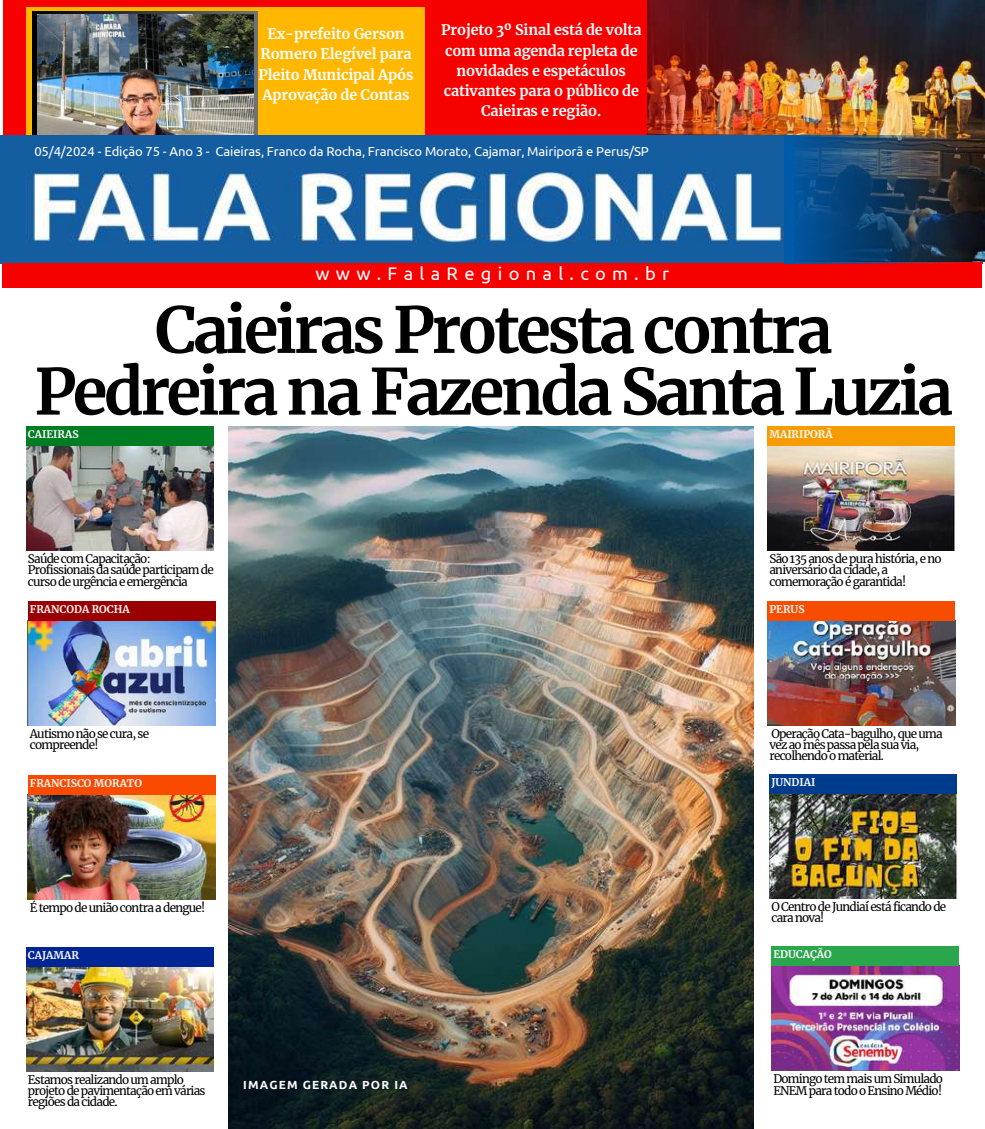
<style>
.page{position:relative;width:985px;height:1129px;background:#fff}
.page>*{position:absolute;margin:0;border:0;box-sizing:border-box;transform-origin:0 0}
.t1{font:700 63.35px/61.8px "Merriweather";letter-spacing:-.055em;color:#000;text-align:center}
.t2{font:18.2px "Ubuntu";letter-spacing:.345em;color:#fff}
.t3{font:700 14.35px/20.1px "Merriweather";letter-spacing:-.01em;color:#fff;text-align:center}
.t4{font:13.12px "Ubuntu";letter-spacing:-.01em;color:#fff}
.t5{font:11.72px/11.2px "Merriweather";letter-spacing:-.065em;color:#000}
.t6{font:700 11.72px "Ubuntu";letter-spacing:.095em;color:#fcfafa}
.t7{font:700 10.5px "Merriweather";color:#fcfafa}
</style>
<div class="page">
<div style="left:4px;top:0;width:978px;height:263px;background:#f70000"></div>
<div style="left:26px;top:8px;width:399px;height:164px;background:#ffb700"></div>
<div style="left:32px;top:11px;width:225px;height:166px;background:linear-gradient(to right,#000,#717171)"></div>
<img style="left:38px;top:15px;width:215px;height:121px">
<img style="left:643px;top:0;width:338px;height:136px">
<img style="left:0;top:136px;width:784px;height:127px">
<div style="left:2px;top:263px;width:979px;height:25px;background:#f70000"></div>
<img style="left:784px;top:136px;width:200px;height:127px">
<img style="left:26px;top:446px;width:188px;height:105px">
<div style="left:26px;top:426px;width:187px;height:20px;background:#007c23"></div>
<img style="left:228px;top:426px;width:525px;height:702px">
<img style="left:28px;top:620px;width:188px;height:105px">
<div style="left:28px;top:601px;width:187px;height:19px;background:#9b0000"></div>
<img style="left:28px;top:795px;width:188px;height:105px">
<div style="left:28px;top:775px;width:187px;height:20px;background:#f94a00"></div>
<img style="left:26px;top:966px;width:188px;height:105px">
<div style="left:26px;top:947px;width:187px;height:19px;background:#002695"></div>
<img style="left:767px;top:446px;width:187px;height:105px">
<div style="left:767px;top:426px;width:187px;height:20px;background:#f79c00"></div>
<img style="left:767px;top:620px;width:188px;height:105px">
<div style="left:767px;top:601px;width:187px;height:19px;background:#f74d00"></div>
<img style="left:769px;top:793px;width:188px;height:105px">
<div style="left:769px;top:774px;width:187px;height:19px;background:#003c8d"></div>
<img style="left:771px;top:966px;width:188px;height:105px">
<div style="left:771px;top:946px;width:187px;height:20px;background:#2aa64d"></div>
<p class="t3" style="left:258px;top:24px;width:156px">Ex-prefeito Gerson<br>Romero Elegível para<br>Pleito Municipal Após<br>Aprovação de Contas</p>
<p class="t3" style="left:441px;top:20px;width:202px">Projeto 3º Sinal está de volta com uma agenda repleta de novidades e espetáculos cativantes para o público de<br>Caieiras e região.</p>
<p class="t4" style="left:34px;top:143px;width:616px">05/4/2024 - Edição 75 - Ano 3 - Caieiras, Franco da Rocha, Francisco Morato, Cajamar, Mairiporã e Perus/SP</p>
<h2 class="t2" style="left:315px;top:263px;width:355px">www.FalaRegional.com.br</h2>
<h1 class="t1" style="left:34px;top:299px;width:920px">Caieiras Protesta contra<br>Pedreira na Fazenda Santa Luzia</h1>
<p class="t7" style="left:28px;top:428px;width:52px">CAIEIRAS</p>
<p class="t7" style="left:769px;top:428px;width:65px">MAIRIPORÃ</p>
<p class="t5" style="left:28px;top:553px;width:187px">Saúde com Capacitação:<br>Profissionais da saúde participam de curso de urgência e emergência</p>
<p class="t5" style="left:769px;top:553px;width:174px">São 135 anos de pura história, e no aniversário da cidade, a comemoração é garantida!</p>
<p class="t7" style="left:30px;top:602px;width:101px">FRANCODA ROCHA</p>
<p class="t7" style="left:769px;top:602px;width:37px">PERUS</p>
<p class="t5" style="left:30px;top:728px;width:121px">Autismo não se cura, se compreende!</p>
<p class="t5" style="left:769px;top:728px;width:175px">Operação Cata-bagulho, que uma vez ao mês passa pela sua via, recolhendo o material.</p>
<p class="t7" style="left:30px;top:776px;width:114px">FRANCISCO MORATO</p>
<p class="t7" style="left:771px;top:775px;width:45px">JUNDIAI</p>
<p class="t5" style="left:30px;top:902px;width:177px">É tempo de união contra a dengue!</p>
<p class="t5" style="left:771px;top:901px;width:176px">O Centro de Jundiaí está ficando de cara nova!</p>
<p class="t7" style="left:28px;top:948px;width:52px">CAJAMAR</p>
<p class="t7" style="left:773px;top:948px;width:60px">EDUCAÇÃO</p>
<p class="t5" style="left:28px;top:1074px;width:179px">Estamos realizando um amplo projeto de pavimentação em várias regiões da cidade.</p>
<p class="t6" style="left:243px;top:1078px;width:166px">IMAGEM GERADA POR IA</p>
<p class="t5" style="left:773px;top:1073px;width:171px">Domingo tem mais um Simulado<br>ENEM para todo o Ensino Médio!</p>
</div>
